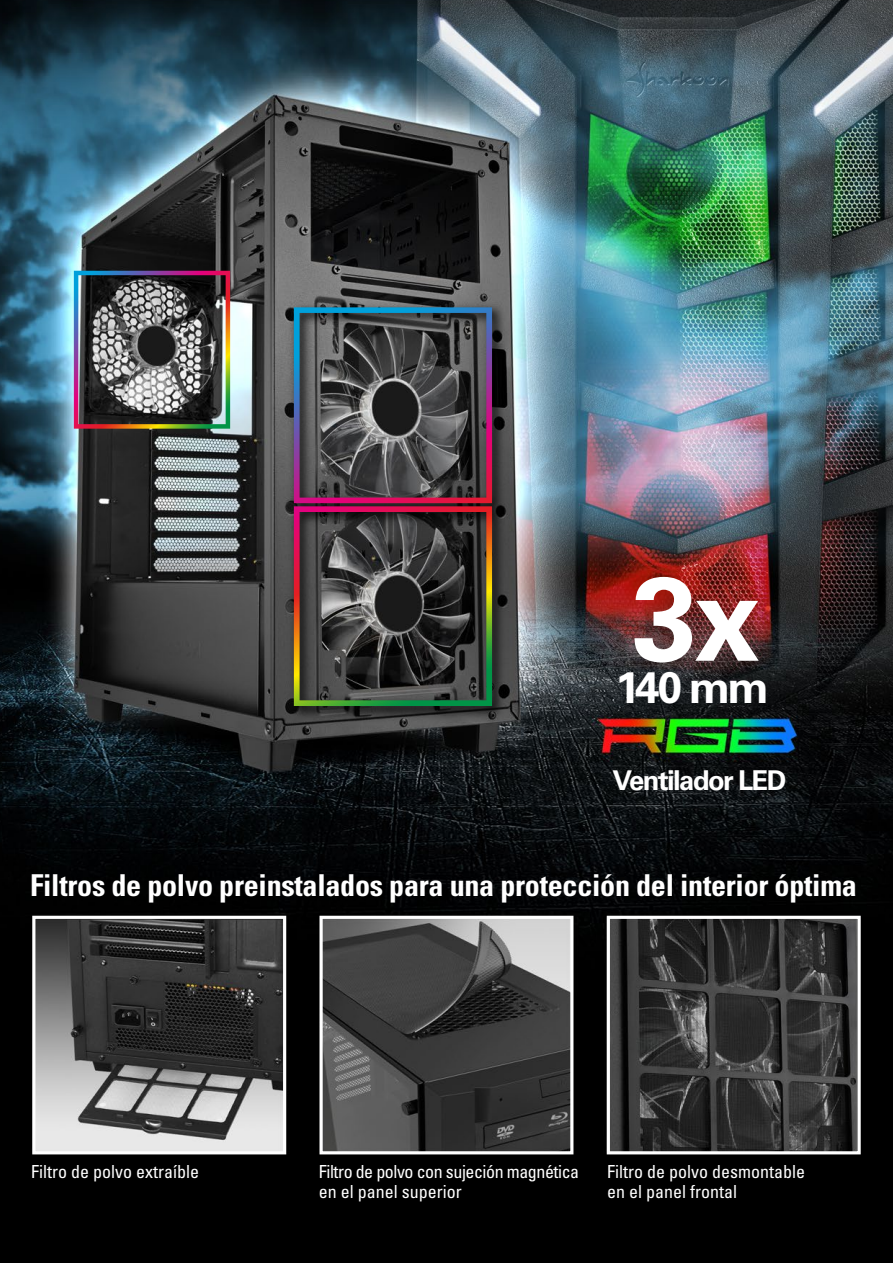
<style>
.page{position:relative;width:893px;height:1263px;background:#fff}
.page>*{position:absolute;margin:0;border:0;box-sizing:border-box;transform-origin:0 0}
.t1{font:700 118.65px "Univers";color:#fff}
.t2{font:700 43.95px "Univers";color:#fff}
.t3{font:700 condensed 30.15px "Univers";letter-spacing:-.01em;color:#fff}
.t4{font:700 27.3px "Univers";letter-spacing:-.055em;color:#fff}
.t5{font:condensed 18px/19.5px "Univers";color:#fff}
.t6{font:condensed 18px/19.5px "Univers";letter-spacing:-.025em;color:#fff}
</style>
<div class="page">
<img style="left:0;top:0;width:893px;height:1263px">
<div style="left:32px;top:916px;width:254px;height:238px;border:3px solid #fff"></div>
<div style="left:319px;top:916px;width:254px;height:238px;border:3px solid #fff"></div>
<div style="left:607px;top:916px;width:254px;height:238px;border:3px solid #fff"></div>
<svg style="left:74px;top:271px;width:156px;height:158px;background:#636063"></svg>
<img style="left:285px;top:299px;width:224px;height:424px">
<svg style="left:294px;top:307px;width:198px;height:399px;background:#4b4647"></svg>
<h1 class="t1" style="left:632px;top:549px;width:130px">3x</h1>
<h2 class="t2" style="left:615px;top:662px;width:155px">140 mm</h2>
<h3 class="t4" style="left:613px;top:764px;width:175px">Ventilador LED</h3>
<h3 class="t3" style="left:30px;top:866px;width:828px">Filtros de polvo preinstalados para una protección del interior óptima</h3>
<p class="t5" style="left:31px;top:1162px;width:169px">Filtro de polvo extraíble</p>
<p class="t6" style="left:319px;top:1162px;width:262px">Filtro de polvo con sujeción magnética en el panel superior</p>
<p class="t5" style="left:607px;top:1162px;width:199px">Filtro de polvo desmontable en el panel frontal</p>
</div>
